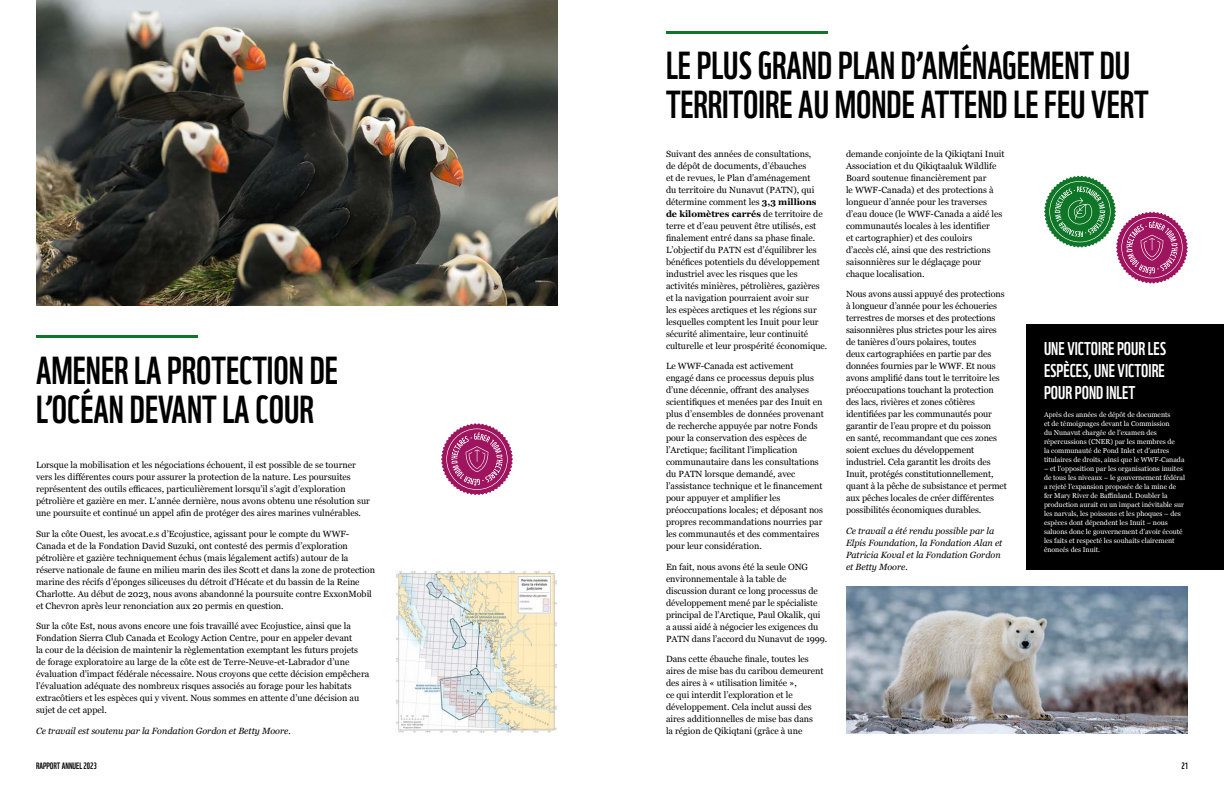
<style>
.page{position:relative;width:1224px;height:792px;background:#fff}
.page>*{position:absolute;margin:0;border:0;box-sizing:border-box;transform-origin:0 0}
.t1{font:38px/39px "WWF";color:#000}
.t2{font:18px/22px "WWF";color:#fff;text-align:justify}
.t3{font:9px/12px "Georgia";color:#000}
.t4{font:italic 9px/12px "Georgia";color:#000}
.t5{font:9px "WWF";color:#000}
.t6{font:7px/9px "Georgia";color:#fff}
.s1{font-weight:700}
</style>
<div class="page">
<img style="left:36px;top:0;width:522px;height:305px">
<img style="left:396px;top:571px;width:161px;height:162px">
<img style="left:846px;top:587px;width:342px;height:147px">
<div style="left:1179px;top:324px;width:45px;height:246px;background:#000"></div>
<div style="left:1026px;top:324px;width:162px;height:246px;background:#000"></div>
<hr style="left:36px;top:335px;width:162px;height:3px;background:#107627">
<hr style="left:666px;top:31px;width:162px;height:3px;background:#107627">
<svg style="left:441px;top:423px;width:72px;height:72px"></svg>
<svg style="left:1044px;top:176px;width:144px;height:108px"></svg>
<h1 class="t1" style="left:36px;top:347px;width:304px">AMENER LA PROTECTION DE<br>L’OCÉAN DEVANT LA COUR</h1>
<p class="t3" style="left:36px;top:459px;width:335px">Lorsque la mobilisation et les négociations échouent, il est possible de se tourner vers les différentes cours pour assurer la protection de la nature. Les poursuites représentent des outils efficaces, particulièrement lorsqu’il s’agit d’exploration pétrolière et gazière en mer. L’année dernière, nous avons obtenu une résolution sur une poursuite et continué un appel afin de protéger des aires marines vulnérables.</p>
<p class="t3" style="left:36px;top:527px;width:341px">Sur la côte Ouest, les avocat.e.s d’Ecojustice, agissant pour le compte du WWF-Canada et de la Fondation David Suzuki, ont contesté des permis d’exploration pétrolière et gazière techniquement échus (mais légalement actifs) autour de la réserve nationale de faune en milieu marin des iles Scott et dans la zone de protection marine des récifs d’éponges siliceuses du détroit d’Hécate et du bassin de la Reine Charlotte. Au début de 2023, nous avons abandonné la poursuite contre ExxonMobil et Chevron après leur renonciation aux 20 permis en question.</p>
<p class="t3" style="left:36px;top:620px;width:335px">Sur la côte Est, nous avons encore une fois travaillé avec Ecojustice, ainsi que la Fondation Sierra Club Canada et Ecology Action Centre, pour en appeler devant<br>la cour de la décision de maintenir la règlementation exemptant les futurs projets de forage exploratoire au large de la côte est de Terre-Neuve-et-Labrador d’une évaluation d’impact fédérale nécessaire. Nous croyons que cette décision empêchera l’évaluation adéquate des nombreux risques associés au forage pour les habitats extracôtiers et les espèces qui y vivent. Nous sommes en attente d’une décision au sujet de cet appel.</p>
<p class="t4" style="left:36px;top:724px;width:256px">Ce travail est soutenu par la Fondation Gordon et Betty Moore.</p>
<h1 class="t1" style="left:666px;top:43px;width:484px">LE PLUS GRAND PLAN D’AMÉNAGEMENT DU<br>TERRITOIRE AU MONDE ATTEND LE FEU VERT</h1>
<p class="t3" style="left:846px;top:147px;width:160px">demande conjointe de la Qikiqtani Inuit Association et du Qikiqtaaluk Wildlife Board soutenue financièrement par<br>le WWF-Canada) et des protections à longueur d’année pour les traverses d’eau douce (le WWF-Canada a aidé les communautés locales à les identifier<br>et cartographier) et des couloirs<br>d’accès clé, ainsi que des restrictions saisonnières sur le déglaçage pour chaque localisation.</p>
<p class="t3" style="left:846px;top:288px;width:162px">Nous avons aussi appuyé des protections à longueur d’année pour les échoueries terrestres de morses et des protections saisonnières plus strictes pour les aires de tanières d’ours polaires, toutes<br>deux cartographiées en partie par des données fournies par le WWF. Et nous avons amplifié dans tout le territoire les préoccupations touchant la protection des lacs, rivières et zones côtières identifiées par les communautés pour garantir de l’eau propre et du poisson<br>en santé, recommandant que ces zones soient exclues du développement industriel. Cela garantit les droits des Inuit, protégés constitutionnellement, quant à la pêche de subsistance et permet aux pêches locales de créer différentes possibilités économiques durables.</p>
<p class="t4" style="left:846px;top:524px;width:158px">Ce travail a été rendu possible par la<br>Elpis Foundation, la Fondation Alan et<br>Patricia Koval et la Fondation Gordon et Betty Moore.</p>
<p class="t3" style="left:666px;top:147px;width:163px">Suivant des années de consultations,<br>de dépôt de documents, d’ébauches<br>et de revues, le Plan d’aménagement<br>du territoire du Nunavut (PATN), qui détermine comment les <span class="s1">3,3 millions de kilomètres carrés</span> de territoire de terre et d’eau peuvent être utilisés, est finalement entré dans sa phase finale.<br>L’objectif du PATN est d’équilibrer les bénéfices potentiels du développement industriel avec les risques que les activités minières, pétrolières, gazières et la navigation pourraient avoir sur<br>les espèces arctiques et les régions sur lesquelles comptent les Inuit pour leur sécurité alimentaire, leur continuité culturelle et leur prospérité économique.</p>
<p class="t3" style="left:666px;top:360px;width:159px">Le WWF-Canada est activement<br>engagé dans ce processus depuis plus d’une décennie, offrant des analyses scientifiques et menées par des Inuit en plus d’ensembles de données provenant de recherche appuyée par notre Fonds pour la conservation des espèces de l’Arctique; facilitant l’implication communautaire dans les consultations du PATN lorsque demandé, avec l’assistance technique et le financement pour appuyer et amplifier les préoccupations locales; et déposant nos propres recommandations nourries par les communautés et des commentaires pour leur considération.</p>
<p class="t3" style="left:666px;top:560px;width:163px">En fait, nous avons été la seule ONG environnementale à la table de discussion durant ce long processus de développement mené par le spécialiste principal de l’Arctique, Paul Okalik, qui<br>a aussi aidé à négocier les exigences du PATN dans l’accord du Nunavut de 1999.</p>
<p class="t3" style="left:666px;top:653px;width:159px">Dans cette ébauche finale, toutes les aires de mise bas du caribou demeurent des aires à « utilisation limitée »,<br>ce qui interdit l’exploration et le développement. Cela inclut aussi des aires additionnelles de mise bas dans<br>la région de Qikiqtani (grâce à une</p>
<h2 class="t2" style="left:1044px;top:336px;width:124px">UNE VICTOIRE POUR LES ESPÈCES, UNE VICTOIRE POUR POND INLET</h2>
<p class="t6" style="left:1044px;top:409px;width:142px">Après des années de dépôt de documents<br>et de témoignages devant la Commission<br>du Nunavut chargée de l’examen des répercussions (CNER) par les membres de<br>la communauté de Pond Inlet et d’autres titulaires de droits, ainsi que le WWF-Canada</p>
<p class="t6" style="left:1044px;top:463px;width:143px">– et l’opposition par les organisations inuites de tous les niveaux – le gouvernement fédéral a rejeté l’expansion proposée de la mine de fer Mary River de Baffinland. Doubler la production aurait eu un impact inévitable sur les narvals, les poissons et les phoques – des espèces dont dépendent les Inuit – nous saluons donc le gouvernement d’avoir écouté les faits et respecté les souhaits clairement énoncés des Inuit.</p>
<p class="t5" style="left:36px;top:759px;width:62px">RAPPORT ANNUEL 2023</p>
<p class="t5" style="left:1181px;top:759px;width:8px">21</p>
</div>
